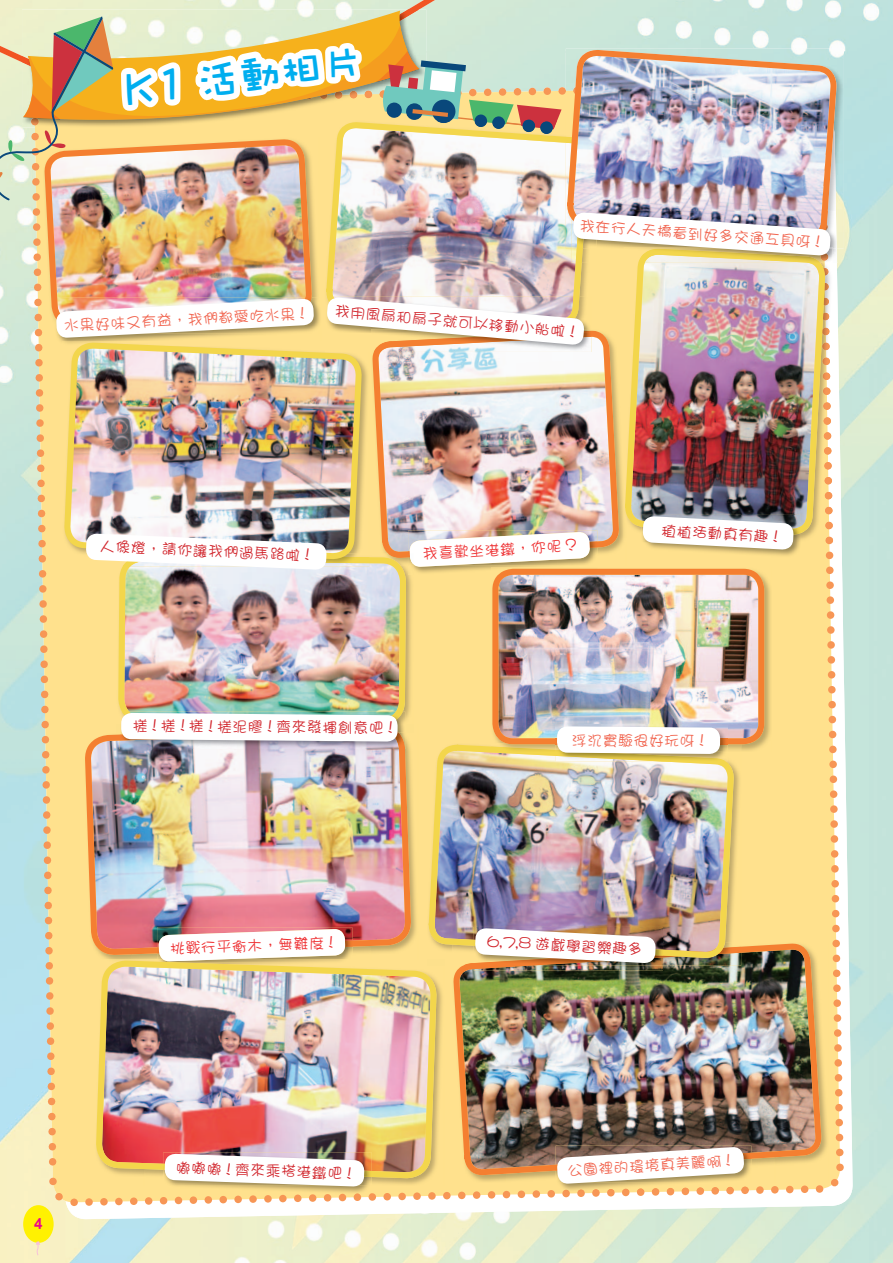
<style>
.page{position:relative;width:893px;height:1263px;background:#fff}
.page>*{position:absolute;margin:0;border:0;box-sizing:border-box;transform-origin:0 0}
.t1{font:43.5px "DF Wa Wa W7 WINP BF";color:#00aeef}
.t2{font:15px "DF Girl W3 HKP BF";color:#d1232a}
.t3{font:15px "DF Girl W3 HKP BF";letter-spacing:.03em;color:#f1634d}
.t4{font:15px "DF Girl W3 HKP BF";color:#ee2d2f}
.t5{font:15px "DF Li Hei Bd HK BF";color:#ed028c}
</style>
<div class="page">
<img style="left:848px;top:0;width:45px;height:51px">
<img style="left:0;top:0;width:848px;height:1263px">
<h1 class="t1" style="left:122px;top:68px;width:243px;rotate:-7deg">K1 活動相片</h1>
<p class="t3" style="left:581px;top:218px;width:242px;rotate:4deg">我在行人天橋看到好多交通工具呀 !</p>
<p class="t3" style="left:64px;top:318px;width:242px;rotate:-3deg">水果好味又有益，我們都愛吃水果 !</p>
<p class="t2" style="left:336px;top:303px;width:242px;rotate:5deg">我用風扇和扇子就可以移動小船啦 !</p>
<p class="t2" style="left:101px;top:538px;width:211px;rotate:3deg">人像燈，請你讓我們過馬路啦 !</p>
<p class="t4" style="left:423px;top:546px;width:155px;rotate:-3deg">我喜歡坐港鐵，你呢 ?</p>
<p class="t2" style="left:662px;top:523px;width:118px;rotate:3deg">稙植活動真有趣 !</p>
<p class="t2" style="left:133px;top:717px;width:261px;rotate:1deg">搓!搓!搓!搓泥膠!齊來發揮創意吧!</p>
<p class="t4" style="left:170px;top:941px;width:164px;rotate:-2deg">挑戰行平衡木，無難度 !</p>
<p class="t3" style="left:572px;top:733px;width:134px">浮沉實驗很好玩呀 !</p>
<p class="t2" style="left:488px;top:934px;width:157px;rotate:3deg">6,7,8 遊戲學習樂趣多</p>
<p class="t5" style="left:34px;top:1216px;width:10px">4</p>
<p class="t2" style="left:176px;top:1160px;width:177px;rotate:2deg">嘟嘟嘟 ! 齊來乘搭港鐵吧 !</p>
<p class="t3" style="left:567px;top:1164px;width:164px;rotate:-4deg">公園裡的環境真美麗啊 !</p>
</div>
